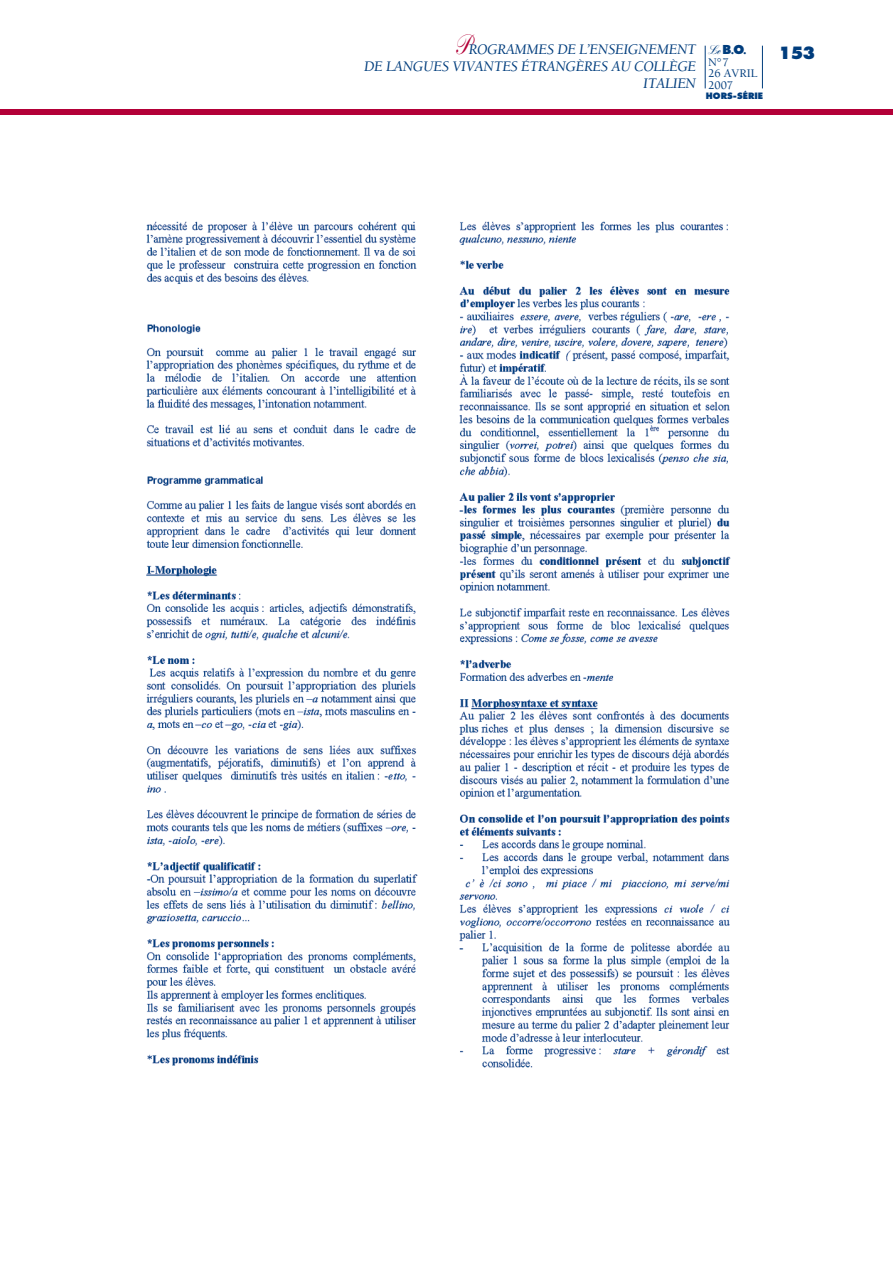
<style>
.page{position:relative;width:893px;height:1263px;background:#fff}
.page>*{position:absolute;margin:0;border:0;box-sizing:border-box;transform-origin:0 0}
.t1{font:800 16.5px "Futura";color:#003d7d;scale:.94 1}
.t2{font:italic 15px/16.8px "Berkeley";letter-spacing:-.02em;color:#003d7d;text-align:right}
.t3{font:500 12px/11.7px "Berkeley";color:#003d7d}
.t4{font:900 12px "Kuenstler Script";color:#003d7d;scale:.8 1}
.t5{font:800 8.55px "Futura";color:#003d7d}
.s1{font-family:"Kuenstler Script";font-weight:900;font-style:normal;font-size:27px;color:#b30038}
.s2{font-family:"Futura";font-weight:800}
</style>
<div class="page">
<div style="left:0;top:109px;width:892px;height:6px;background:#b30038"></div>
<hr style="left:704px;top:46px;width:1px;height:42px;background:#003d7d">
<hr style="left:762px;top:46px;width:1px;height:42px;background:#003d7d">
<img style="left:146px;top:221px;width:585px;height:847px">
<p class="t2" style="left:364px;top:43px;width:333px"><span class="s1">P</span>ROGRAMMES DE L’ENSEIGNEMENT<br>DE LANGUES VIVANTES ÉTRANGÈRES AU COLLÈGE<br>ITALIEN</p>
<p class="t4" style="left:708px;top:47px;width:49px">Le <span class="s2">B</span><span class="s2">.</span><span class="s2">O</span><span class="s2">.</span></p>
<p class="t1" style="left:778px;top:46px;width:41px">153</p>
<p class="t3" style="left:708px;top:57px;width:51px">N°7<br>26 AVRIL<br>2007</p>
<p class="t5" style="left:706px;top:92px;width:59px">HORS-SÉRIE</p>
</div>
